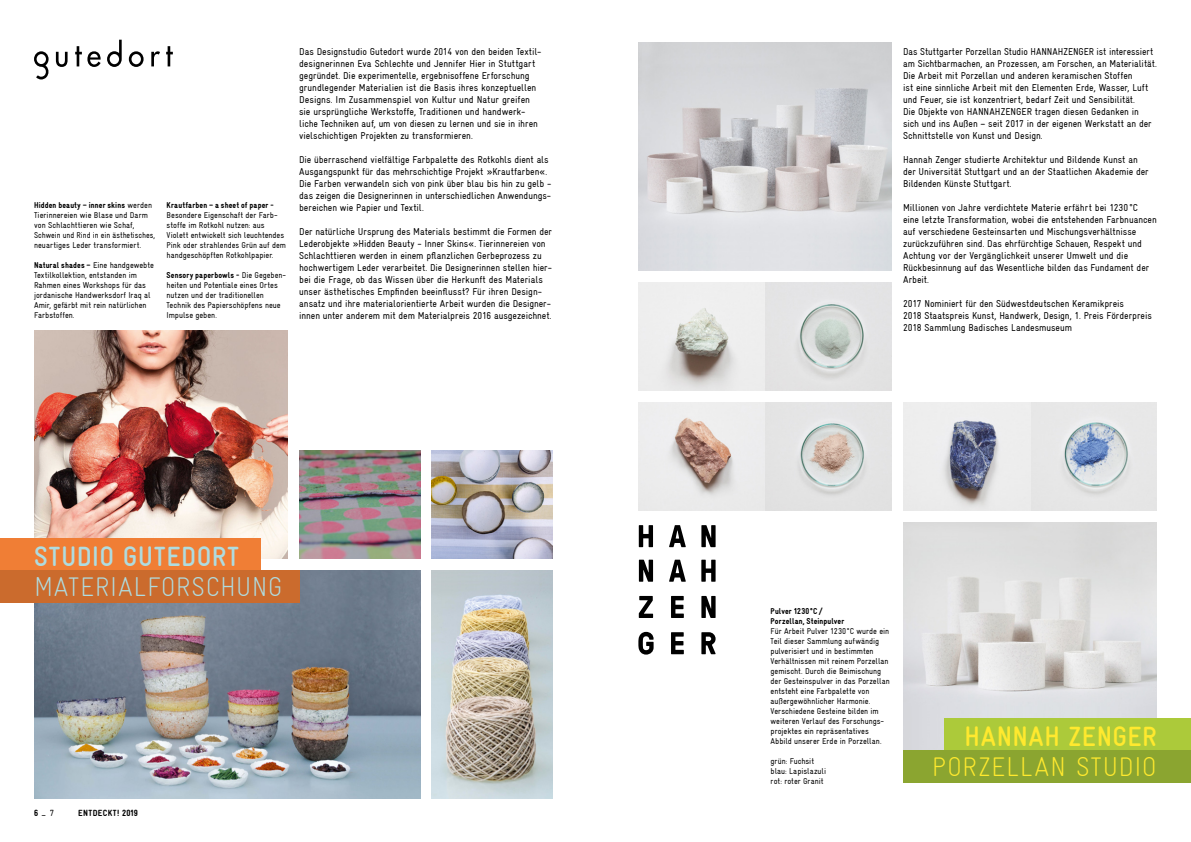
<style>
.page{position:relative;width:1191px;height:842px;background:#fff}
.page>*{position:absolute;margin:0;border:0;box-sizing:border-box;transform-origin:0 0}
.t1{font:28px "Gravur Condensed Bold CE";letter-spacing:.02em;color:#afdce0}
.t2{font:28px "Gravur Condensed Bold CE";letter-spacing:.025em;color:#ffe92e}
.t3{font:27px "Gravur Condensed Light CE";letter-spacing:.025em;color:#afdce0}
.t4{font:27px "Gravur Condensed Light CE";letter-spacing:.03em;color:#ffe92e}
.t5{font:10px/12px "Gravur Condensed Reg CE";letter-spacing:-.005em;color:#000}
.t6{font:9px "Gravur Condensed Black CE";letter-spacing:.04em;color:#000}
.t7{font:9px "Gravur Condensed Reg CE";color:#000}
.t8{font:8.5px/10px "Gravur Condensed Reg CE";color:#000}
.t9{font:8.5px/10px "Gravur Condensed Black CE";letter-spacing:.015em;color:#000}
.s1{font-family:"Gravur Condensed Reg CE"}
.s2{font-family:"Gravur Condensed Black CE"}
</style>
<div class="page">
<img style="left:299px;top:451px;width:121px;height:108px">
<img style="left:432px;top:451px;width:121px;height:108px">
<img style="left:638px;top:43px;width:253px;height:228px">
<img style="left:638px;top:283px;width:253px;height:108px">
<img style="left:638px;top:403px;width:253px;height:108px">
<img style="left:903px;top:403px;width:254px;height:108px">
<img style="left:903px;top:523px;width:254px;height:228px">
<div style="left:944px;top:718px;width:247px;height:33px;background:#acca3a"></div>
<div style="left:903px;top:751px;width:288px;height:32px;background:#8ba530"></div>
<img style="left:34px;top:331px;width:254px;height:228px">
<img style="left:34px;top:571px;width:386px;height:228px">
<img style="left:432px;top:571px;width:121px;height:228px">
<svg style="left:56px;top:52px;width:12px;height:15px"></svg>
<svg style="left:75px;top:46px;width:26px;height:21px"></svg>
<svg style="left:151px;top:51px;width:9px;height:15px"></svg>
<svg style="left:166px;top:46px;width:7px;height:20px"></svg>
<svg style="left:129px;top:51px;width:15px;height:16px"></svg>
<svg style="left:34px;top:51px;width:15px;height:28px"></svg>
<svg style="left:107px;top:40px;width:15px;height:27px"></svg>
<div style="left:0;top:538px;width:261px;height:33px;background:#f07e35"></div>
<div style="left:0;top:571px;width:299px;height:32px;background:#cb6b2d"></div>
<svg style="left:639px;top:525px;width:14px;height:22px"></svg>
<svg style="left:701px;top:560px;width:14px;height:22px"></svg>
<svg style="left:669px;top:560px;width:17px;height:22px"></svg>
<svg style="left:669px;top:525px;width:17px;height:22px"></svg>
<svg style="left:671px;top:596px;width:13px;height:22px"></svg>
<svg style="left:671px;top:632px;width:13px;height:22px"></svg>
<svg style="left:701px;top:525px;width:14px;height:22px"></svg>
<svg style="left:701px;top:596px;width:14px;height:22px"></svg>
<svg style="left:701px;top:632px;width:14px;height:22px"></svg>
<svg style="left:638px;top:632px;width:15px;height:23px"></svg>
<svg style="left:639px;top:560px;width:14px;height:22px"></svg>
<svg style="left:639px;top:596px;width:14px;height:22px"></svg>
<p class="t9" style="left:34px;top:200px;width:120px">Hidden beauty – inner skins <span class="s1">werden</span></p>
<p class="t8" style="left:34px;top:210px;width:123px">Tierinnereien wie Blase und Darm von Schlachttieren wie Schaf, Schwein und Rind in ein ästhetisches, neuartiges Leder transformiert.</p>
<p class="t8" style="left:34px;top:260px;width:121px"><span class="s2">Natural shades –</span> Eine handgewebte<br>Textilkollektion, entstanden im<br>Rahmen eines Workshops für das jordanische Handwerksdorf Iraq al<br>Amir, gefärbt mit rein natürlichen<br>Farbstoffen.</p>
<p class="t9" style="left:167px;top:200px;width:109px">Krautfarben – a sheet of paper -</p>
<p class="t8" style="left:167px;top:210px;width:121px">Besondere Eigenschaft der Farb&shy;stoffe im Rotkohl nutzen: aus Violett entwickelt sich leuchtendes Pink oder strahlendes Grün auf dem handgeschöpften Rotkohlpapier.</p>
<p class="t9" style="left:167px;top:270px;width:121px">Sensory paperbowls - <span class="s1">Die Gegeben-</span></p>
<p class="t8" style="left:167px;top:280px;width:116px">heiten und Potentiale eines Ortes nutzen und der traditionellen<br>Technik des Papierschöpfens neue<br>Impulse geben.</p>
<p class="t5" style="left:299px;top:45px;width:244px">Das Designstudio Gutedort wurde 2014 von den beiden Textil&shy;designerinnen Eva Schlechte und Jennifer Hier in Stuttgart gegründet. Die experimentelle, ergebnisoffene Erforschung grundlegender Materialien ist die Basis ihres konzeptuellen Designs. Im Zusammenspiel von Kultur und Natur greifen sie ursprüngliche Werkstoffe, Traditionen und handwerk&shy;liche Techniken auf, um von diesen zu lernen und sie in ihren vielschichtigen Projekten zu transformieren.</p>
<p class="t5" style="left:299px;top:153px;width:254px">Die überraschend vielfältige Farbpalette des Rotkohls dient als Ausgangspunkt für das mehrschichtige Projekt »Krautfarben«.<br>Die Farben verwandeln sich von pink über blau bis hin zu gelb - das zeigen die Designerinnen in unterschiedlichen Anwendungs&shy;bereichen wie Papier und Textil.</p>
<p class="t5" style="left:299px;top:225px;width:254px">Der natürliche Ursprung des Materials bestimmt die Formen der Lederobjekte »Hidden Beauty - Inner Skins«. Tierinnereien von Schlachttieren werden in einem pflanzlichen Gerbeprozess zu hochwertigem Leder verarbeitet. Die Designerinnen stellen hier&shy;bei die Frage, ob das Wissen über die Herkunft des Materials unser ästhetisches Empfinden beeinflusst? Für ihren Design&shy;ansatz und ihre materialorientierte Arbeit wurden die Designer&shy;innen unter anderem mit dem Materialpreis 2016 ausgezeichnet.</p>
<h1 class="t1" style="left:34px;top:541px;width:206px">STUDIO GUTEDORT</h1>
<h2 class="t3" style="left:34px;top:571px;width:250px">MATERIALFORSCHUNG</h2>
<p class="t7" style="left:34px;top:808px;width:22px"><span class="s2">6</span> _ 7</p>
<p class="t6" style="left:78px;top:808px;width:61px">ENTDECKT! 2019</p>
<p class="t5" style="left:903px;top:45px;width:255px">Das Stuttgarter Porzellan Studio HANNAHZENGER ist interessiert am Sichtbarmachen, an Prozessen, am Forschen, an Materialität.<br>Die Arbeit mit Porzellan und anderen keramischen Stoffen<br>ist eine sinnliche Arbeit mit den Elementen Erde, Wasser, Luft und Feuer, sie ist konzentriert, bedarf Zeit und Sensibilität.<br>Die Objekte von HANNAHZENGER tragen diesen Gedanken in sich und ins Außen – seit 2017 in der eigenen Werkstatt an der Schnittstelle von Kunst und Design.</p>
<p class="t5" style="left:903px;top:153px;width:247px">Hannah Zenger studierte Architektur und Bildende Kunst an der Universität Stuttgart und an der Staatlichen Akademie der<br>Bildenden Künste Stuttgart.</p>
<p class="t5" style="left:903px;top:201px;width:255px">Millionen von Jahre verdichtete Materie erfährt bei 1230°C<br>eine letzte Transformation, wobei die entstehenden Farbnuancen auf verschiedene Gesteinsarten und Mischungsverhältnisse zurückzuführen sind. Das ehrfürchtige Schauen, Respekt und Achtung vor der Vergänglichkeit unserer Umwelt und die Rückbesinnung auf das Wesentliche bilden das Fundament der Arbeit.</p>
<p class="t5" style="left:903px;top:297px;width:250px">2017 Nominiert für den Südwestdeutschen Keramikpreis<br>2018 Staatspreis Kunst, Handwerk, Design, 1. Preis Förderpreis<br>2018 Sammlung Badisches Landesmuseum</p>
<p class="t9" style="left:770px;top:606px;width:75px">Pulver 1230°C /<br>Porzellan, Steinpulver</p>
<p class="t8" style="left:770px;top:626px;width:121px">Für Arbeit Pulver 1230°C wurde ein Teil dieser Sammlung aufwändig pulverisiert und in bestimmten Verhältnissen mit reinem Porzellan gemischt. Durch die Beimischung der Gesteinspulver in das Porzellan entsteht eine Farbpalette von außergewöhnlicher Harmonie.<br>Verschiedene Gesteine bilden im weiteren Verlauf des Forschungs&shy;projektes ein repräsentatives Abbild unserer Erde in Porzellan.</p>
<p class="t8" style="left:770px;top:756px;width:57px">grün: Fuchsit blau: Lapislazuli rot: roter Granit</p>
<h1 class="t2" style="left:964px;top:721px;width:194px">HANNAH ZENGER</h1>
<h2 class="t4" style="left:932px;top:751px;width:226px">PORZELLAN STUDIO</h2>
</div>
